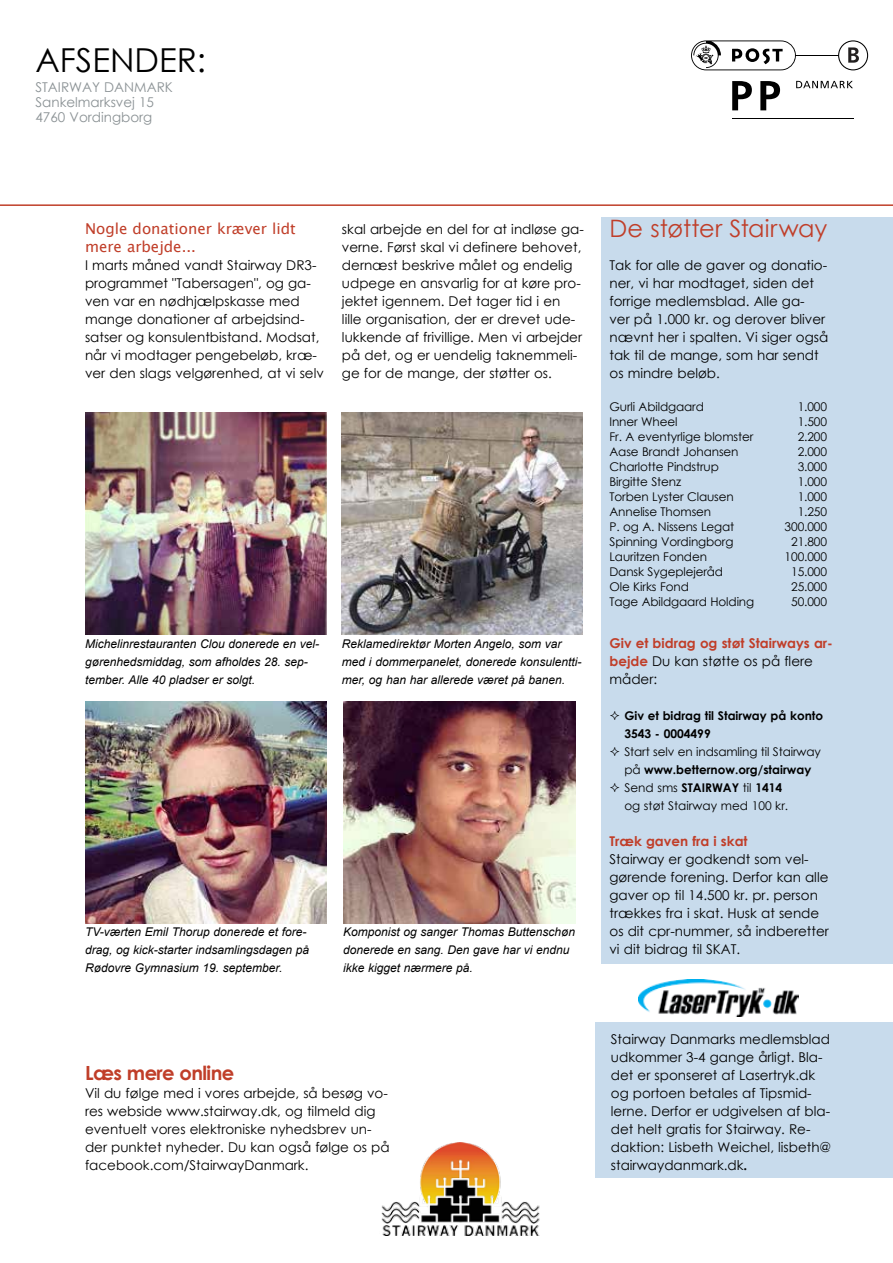
<style>
.page{position:relative;width:893px;height:1263px;background:#fff}
.page>*{position:absolute;margin:0;border:0;box-sizing:border-box;transform-origin:0 0}
.t1{font:33px "Century Gothic";color:#000}
.t2{font:24px "Century Gothic";letter-spacing:.005em;color:#c03e29}
.t3{font:700 19.5px "Century Gothic";letter-spacing:-.03em;color:#c03e29}
.t4{font:15px/18px "Lucida Sans Unicode";color:#c03e29}
.t5{font:13.5px/18px "Century Gothic";color:#000}
.t6{font:700 13.5px/18px "Century Gothic";color:#c03e29}
.t7{font:13.5px/15px "Century Gothic";color:#8a9194}
.t8{font:12px/18px "Century Gothic";letter-spacing:-.01em;color:#000}
.t9{font:italic 12px/18px "Arial";color:#000}
.t10{font:700 12px/18px "Century Gothic";color:#000}
.s1{font-weight:400;color:#000}
.s2{font-weight:700}
</style>
<div class="page">
<div style="left:601px;top:217px;width:292px;height:746px;background:#c8dbec"></div>
<div style="left:596px;top:1023px;width:297px;height:155px;background:#c8dbec"></div>
<hr style="left:0;top:204px;width:893px;height:2px;background:#c03e29">
<svg style="left:796px;top:81px;width:57px;height:7px"></svg>
<hr style="left:795px;top:55px;width:58px;height:1px;background:#000">
<hr style="left:732px;top:118px;width:121px;height:1px;background:#000">
<svg style="left:732px;top:81px;width:20px;height:29px"></svg>
<svg style="left:760px;top:81px;width:20px;height:29px"></svg>
<svg style="left:691px;top:40px;width:105px;height:30px"></svg>
<div style="left:839px;top:41px;width:29px;height:29px;background:#fff;border-radius:50%"></div>
<div style="left:838px;top:40px;width:30px;height:30px;border:1px solid #000;border-radius:50%"></div>
<svg style="left:848px;top:47px;width:11px;height:16px"></svg>
<img style="left:381px;top:1142px;width:159px;height:93px">
<img style="left:639px;top:980px;width:159px;height:36px">
<img style="left:85px;top:701px;width:241px;height:223px">
<img style="left:344px;top:701px;width:231px;height:223px">
<img style="left:85px;top:413px;width:241px;height:222px">
<img style="left:342px;top:413px;width:241px;height:222px">
<h1 class="t1" style="left:36px;top:37px;width:172px">AFSENDER:</h1>
<p class="t7" style="left:36px;top:79px;width:139px">STAIRWAY DANMARK<br>Sankelmarksvej 15<br>4760 Vordingborg</p>
<p class="t4" style="left:85px;top:220px;width:212px">Nogle donationer kræver lidt mere arbejde...</p>
<p class="t5" style="left:85px;top:256px;width:240px">I marts måned vandt Stairway DR3- programmet "Tabersagen", og ga&shy;ven var en nødhjælpskasse med mange donationer af arbejdsind&shy;satser og konsulentbistand. Modsat, når vi modtager pengebeløb, kræ&shy;ver den slags velgørenhed, at vi selv</p>
<p class="t5" style="left:342px;top:220px;width:243px">skal arbejde en del for at indløse ga&shy;verne. Først skal vi definere behovet, dernæst beskrive målet og endelig udpege en ansvarlig for at køre pro&shy;jektet igennem. Det tager tid i en<br>lille organisation, der er drevet ude&shy;lukkende af frivillige. Men vi arbejder på det, og er uendelig taknemmeli&shy;ge for de mange, der støtter os.</p>
<p class="t9" style="left:85px;top:635px;width:236px">Michelinrestauranten Clou donerede en vel&shy;gørenhedsmiddag, som afholdes 28. sep&shy;tember. Alle 40 pladser er solgt.</p>
<p class="t9" style="left:342px;top:635px;width:241px">Reklamedirektør Morten Angelo, som var med i dommerpanelet, donerede konsulentti&shy;mer, og han har allerede været på banen.</p>
<p class="t9" style="left:85px;top:923px;width:226px">TV-værten Emil Thorup donerede et fore&shy;drag, og kick-starter indsamlingsdagen på<br>Rødovre Gymnasium 19. september.</p>
<p class="t9" style="left:343px;top:923px;width:234px">Komponist og sanger Thomas Buttenschøn donerede en sang. Den gave har vi endnu ikke kigget nærmere på.</p>
<h3 class="t3" style="left:85px;top:1058px;width:151px">Læs mere online</h3>
<p class="t5" style="left:85px;top:1084px;width:306px">Vil du følge med i vores arbejde, så besøg vo&shy;res webside www.stairway.dk, og tilmeld dig eventuelt vores elektroniske nyhedsbrev un&shy;der punktet nyheder. Du kan også følge os på facebook.com/StairwayDanmark.</p>
<h2 class="t2" style="left:609px;top:212px;width:219px">De støtter Stairway</h2>
<p class="t5" style="left:609px;top:256px;width:220px">Tak for alle de gaver og donatio&shy;ner, vi har modtaget, siden det forrige medlemsblad. Alle ga&shy;ver på 1.000 kr. og derover bliver nævnt her i spalten. Vi siger også tak til de mange, som har sendt os mindre beløb.</p>
<p class="t8" style="left:609px;top:397px;width:96px">Gurli Abildgaard</p>
<p class="t8" style="left:798px;top:397px;width:31px">1.000</p>
<p class="t8" style="left:609px;top:412px;width:70px">Inner Wheel</p>
<p class="t8" style="left:798px;top:412px;width:31px">1.500</p>
<p class="t8" style="left:609px;top:427px;width:145px">Fr. A eventyrlige blomster</p>
<p class="t8" style="left:798px;top:427px;width:31px">2.200</p>
<p class="t8" style="left:609px;top:442px;width:131px">Aase Brandt Johansen</p>
<p class="t8" style="left:798px;top:442px;width:31px">2.000</p>
<p class="t8" style="left:609px;top:457px;width:111px">Charlotte Pindstrup</p>
<p class="t8" style="left:798px;top:457px;width:31px">3.000</p>
<p class="t8" style="left:609px;top:472px;width:73px">Birgitte Stenz</p>
<p class="t8" style="left:798px;top:472px;width:31px">1.000</p>
<p class="t8" style="left:609px;top:487px;width:126px">Torben Lyster Clausen</p>
<p class="t8" style="left:798px;top:487px;width:31px">1.000</p>
<p class="t8" style="left:609px;top:502px;width:103px">Annelise Thomsen</p>
<p class="t8" style="left:798px;top:502px;width:31px">1.250</p>
<p class="t8" style="left:609px;top:517px;width:126px">P. og A. Nissens Legat</p>
<p class="t8" style="left:785px;top:517px;width:44px">300.000</p>
<p class="t8" style="left:609px;top:532px;width:126px">Spinning Vordingborg</p>
<p class="t8" style="left:791px;top:532px;width:37px">21.800</p>
<p class="t8" style="left:609px;top:547px;width:99px">Lauritzen Fonden</p>
<p class="t8" style="left:785px;top:547px;width:44px">100.000</p>
<p class="t8" style="left:609px;top:562px;width:115px">Dansk Sygeplejeråd</p>
<p class="t8" style="left:791px;top:562px;width:37px">15.000</p>
<p class="t8" style="left:609px;top:577px;width:81px">Ole Kirks Fond</p>
<p class="t8" style="left:791px;top:577px;width:37px">25.000</p>
<p class="t8" style="left:609px;top:592px;width:146px">Tage Abildgaard Holding</p>
<p class="t8" style="left:791px;top:592px;width:37px">50.000</p>
<p class="t6" style="left:609px;top:633px;width:225px">Giv et bidrag og støt Stairways ar&shy;bejde <span class="s1">Du kan støtte os på flere måder:</span></p>
<p class="t10" style="left:624px;top:706px;width:200px">Giv et bidrag til Stairway på konto<br>3543 - 0004499</p>
<p class="t8" style="left:624px;top:742px;width:198px">Start selv en indsamling til Stairway på <span class="s2">www.betternow.org/stairway<br></span>Send sms <span class="s2">STAIRWAY</span> til <span class="s2">1414<br></span>og støt Stairway med 100 kr.</p>
<p class="t6" style="left:609px;top:831px;width:140px">Træk gaven fra i skat</p>
<p class="t5" style="left:609px;top:850px;width:221px">Stairway er godkendt som vel&shy;gørende forening. Derfor kan alle gaver op til 14.500 kr. pr. person trækkes fra i skat. Husk at sende os dit cpr-nummer, så indberetter vi dit bidrag til SKAT.</p>
<p class="t5" style="left:611px;top:1030px;width:222px">Stairway Danmarks medlemsblad udkommer 3-4 gange årligt. Bla&shy;det er sponseret af Lasertryk.dk og portoen betales af Tipsmid&shy;lerne. Derfor er udgivelsen af bla&shy;det helt gratis for Stairway. Re&shy;daktion: Lisbeth Weichel, lisbeth@ stairwaydanmark.dk<span class="s2">.</span></p>
</div>
